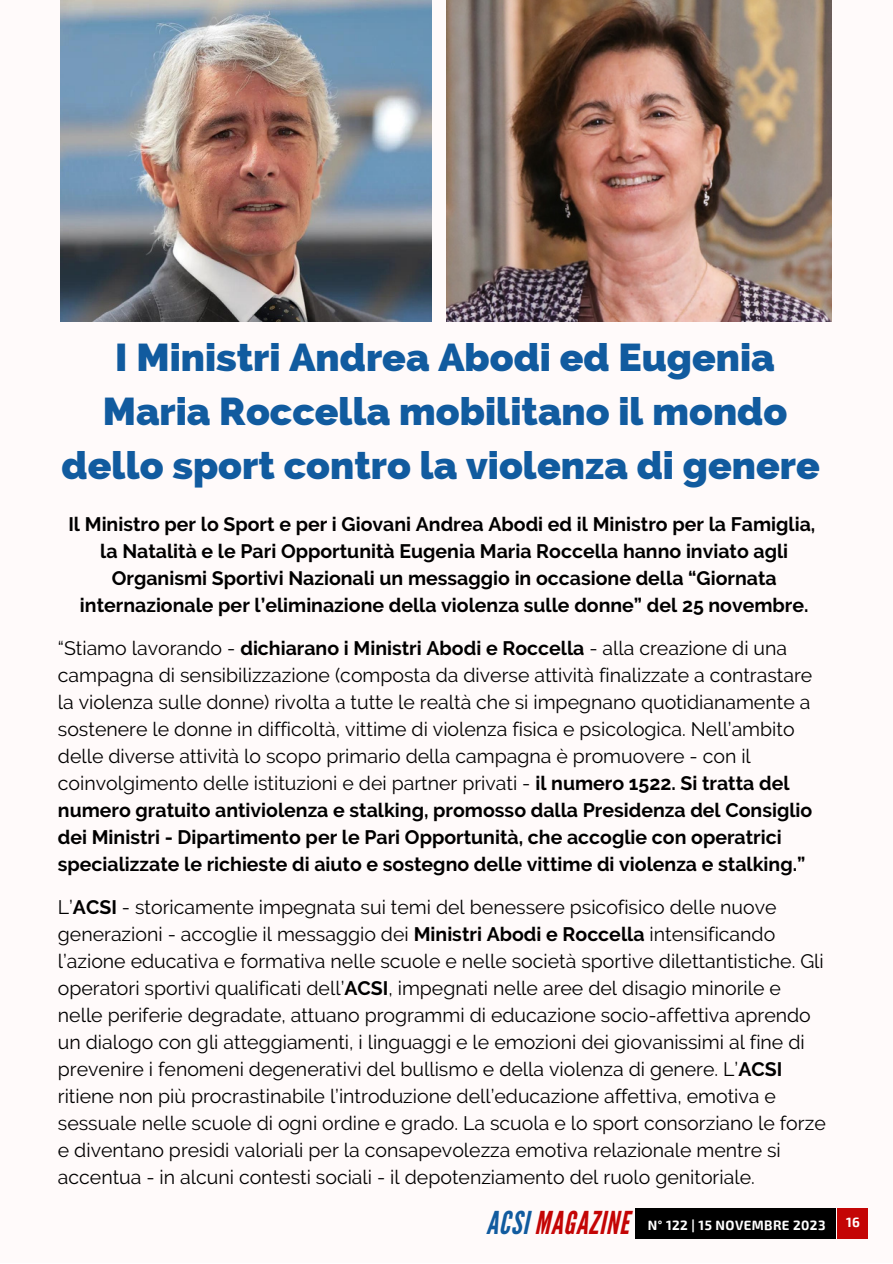
<style>
.page{position:relative;width:893px;height:1264px;background:#fff}
.page>*{position:absolute;margin:0;border:0;box-sizing:border-box;transform-origin:0 0}
.t1{font:800 39px/54px "Raleway";color:#115b9f;text-align:center}
.t2{font:italic 31.5px "League Gothic";letter-spacing:.03em;color:#c40505}
.t3{font:19.5px/27px "Raleway";color:#000}
.t4{font:700 19.5px/27px "Raleway";color:#000;text-align:center}
.t5{font:700 13.2px "Exo 2";letter-spacing:.03em;color:#fff}
.s1{font-weight:700}
.s2{color:#115b9f}
</style>
<div class="page">
<div style="left:0;top:0;width:892px;height:1262px;background:#fffafa"></div>
<div style="left:635px;top:1208px;width:201px;height:31px;background:#000"></div>
<div style="left:836px;top:1208px;width:31px;height:31px;background:#c40505"></div>
<img style="left:60px;top:0;width:371px;height:321px">
<img style="left:446px;top:0;width:384px;height:321px">
<p class="t1" style="left:103px;top:330px;width:686px">I Ministri Andrea Abodi ed Eugenia<br>Maria Roccella mobilitano il mondo</p>
<p class="t1" style="left:62px;top:438px;width:759px">dello sport contro la violenza di genere</p>
<p class="t4" style="left:68px;top:510px;width:748px">Il Ministro per lo Sport e per i Giovani Andrea Abodi ed il Ministro per la Famiglia,</p>
<p class="t4" style="left:80px;top:537px;width:730px">la Natalità e le Pari Opportunità Eugenia Maria Roccella hanno inviato agli<br>Organismi Sportivi Nazionali un messaggio in occasione della “Giornata internazionale per l’eliminazione della violenza sulle donne” del 25 novembre.</p>
<p class="t3" style="left:58px;top:634px;width:756px">“Stiamo lavorando - <span class="s1">dichiarano i Ministri Abodi e Roccella</span> - alla creazione di una campagna di sensibilizzazione (composta da diverse attività finalizzate a contrastare la violenza sulle donne) rivolta a tutte le realtà che si impegnano quotidianamente a sostenere le donne in difficoltà, vittime di violenza fisica e psicologica. Nell’ambito delle diverse attività lo scopo primario della campagna è promuovere - con il coinvolgimento delle istituzioni e dei partner privati - <span class="s1">il numero 1522. Si tratta del numero gratuito antiviolenza e stalking, promosso dalla Presidenza del Consiglio dei Ministri - Dipartimento per le Pari Opportunità, che accoglie con operatrici specializzate le richieste di aiuto e sostegno delle vittime di violenza e stalking.”</span></p>
<p class="t3" style="left:58px;top:893px;width:769px">L’<span class="s1">ACSI</span> - storicamente impegnata sui temi del benessere psicofisico delle nuove generazioni - accoglie il messaggio dei <span class="s1">Ministri Abodi e Roccella</span> intensificando l’azione educativa e formativa nelle scuole e nelle società sportive dilettantistiche. Gli operatori sportivi qualificati dell’<span class="s1">ACSI</span>, impegnati nelle aree del disagio minorile e nelle periferie degradate, attuano programmi di educazione socio-affettiva aprendo un dialogo con gli atteggiamenti, i linguaggi e le emozioni dei giovanissimi al fine di prevenire i fenomeni degenerativi del bullismo e della violenza di genere. L’<span class="s1">ACSI </span>ritiene non più procrastinabile l’introduzione dell’educazione affettiva, emotiva e sessuale nelle scuole di ogni ordine e grado. La scuola e lo sport consorziano le forze e diventano presidi valoriali per la consapevolezza emotiva relazionale mentre si accentua - in alcuni contesti sociali - il depotenziamento del ruolo genitoriale.</p>
<p class="t2" style="left:486px;top:1204px;width:144px"><span class="s2">ACSI</span> MAGAZINE</p>
<p class="t5" style="left:648px;top:1216px;width:179px">N° 122 | 15 NOVEMBRE 2023</p>
<p class="t5" style="left:846px;top:1213px;width:15px">16</p>
</div>
